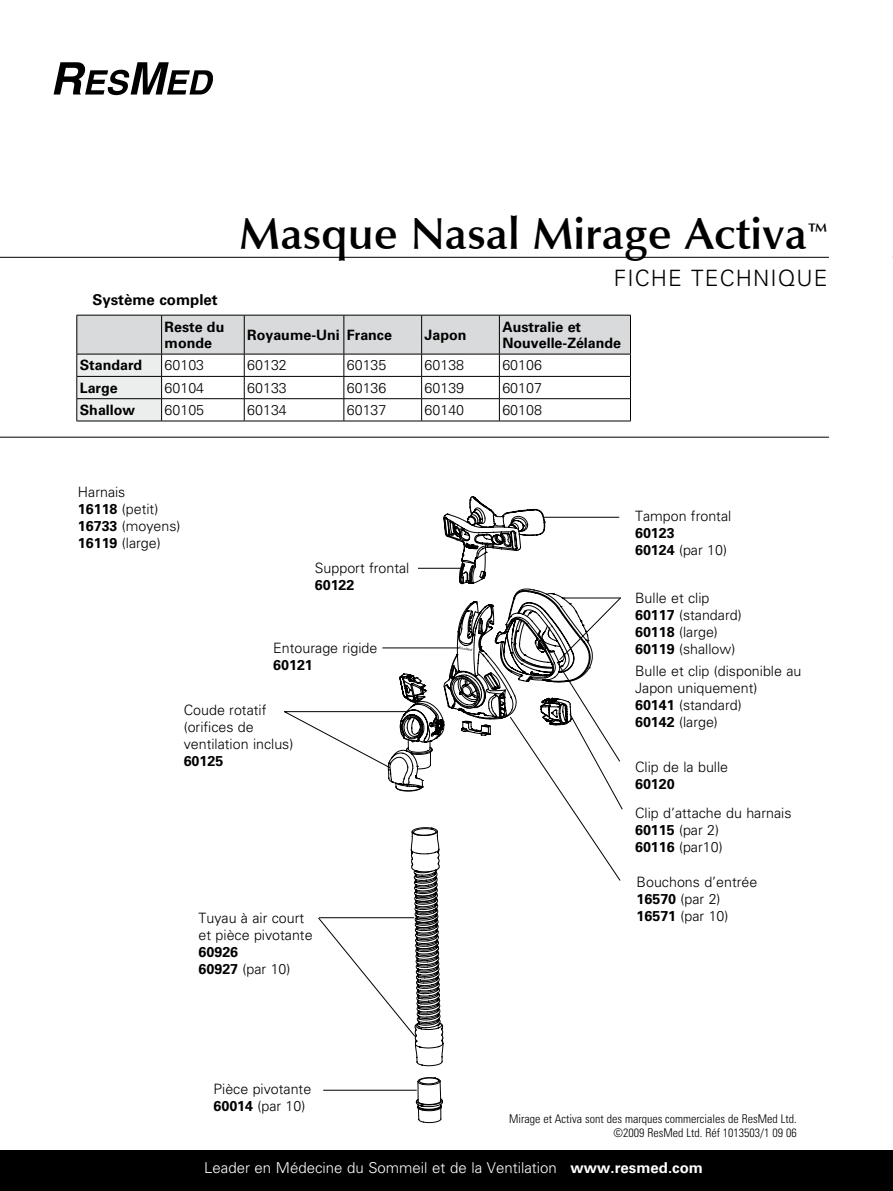
<style>
.page{position:relative;width:893px;height:1191px;background:#fff}
.page>*{position:absolute;margin:0;border:0;box-sizing:border-box;transform-origin:0 0}
.t1{font:600 45px "Optima LT";color:#000}
.t2{font:300 22.5px "Univers LT Std";letter-spacing:.05em;color:#000}
.t3{font:300 15px "Univers LT Std";color:#fff}
.t4{font:700 15px "Univers LT Std";color:#000}
.t5{font:300 14.25px/17.1px "Univers LT Std";color:#000}
.t6{font:700 14.25px/17.1px "Univers LT Std";color:#000}
.t7{font:300 condensed 12px/14.4px "Univers LT Std";color:#000;text-align:right}
.s1{font-weight:700}
.s2{font-weight:300}
</style>
<div class="page">
<div style="left:0;top:1150px;width:893px;height:41px;background:#000"></div>
<hr style="left:0;top:257px;width:829px;height:1px;background:#000">
<hr style="left:0;top:437px;width:829px;height:1px;background:#000">
<svg style="left:77px;top:315px;width:554px;height:106px"></svg>
<hr style="left:77px;top:421px;width:85px;height:1px;background:#000">
<hr style="left:162px;top:421px;width:82px;height:1px;background:#000">
<hr style="left:244px;top:421px;width:100px;height:1px;background:#000">
<hr style="left:344px;top:421px;width:78px;height:1px;background:#000">
<hr style="left:422px;top:421px;width:77px;height:1px;background:#000">
<hr style="left:499px;top:421px;width:132px;height:1px;background:#000">
<svg style="left:54px;top:62px;width:159px;height:33px"></svg>
<svg style="left:284px;top:496px;width:338px;height:626px"></svg>
<h1 class="t1" style="left:240px;top:208px;width:591px">Masque Nasal Mirage Activa<sup>™</sup></h1>
<p class="t4" style="left:92px;top:291px;width:127px">Système complet</p>
<h2 class="t2" style="left:614px;top:265px;width:27px">Fich</h2>
<h2 class="t2" style="left:668px;top:265px;width:161px">e technique</h2>
<p class="t6" style="left:165px;top:318px;width:61px;line-height:16.5px">Reste du monde</p>
<p class="t6" style="left:247px;top:326px;width:146px">Royaume-Uni France</p>
<p class="t6" style="left:425px;top:326px;width:43px">Japon</p>
<p class="t6" style="left:502px;top:318px;width:120px;line-height:16.5px">Australie et<br>Nouvelle-Zélande</p>
<p class="t6" style="left:80px;top:357px;width:64px">Standard</p>
<p class="t5" style="left:165px;top:357px;width:41px">60103</p>
<p class="t5" style="left:247px;top:357px;width:41px">60132</p>
<p class="t5" style="left:347px;top:357px;width:41px">60135</p>
<p class="t5" style="left:425px;top:357px;width:41px">60138</p>
<p class="t5" style="left:502px;top:357px;width:41px">60106</p>
<p class="t6" style="left:80px;top:379px;width:40px">Large</p>
<p class="t5" style="left:165px;top:379px;width:41px">60104</p>
<p class="t5" style="left:247px;top:379px;width:41px">60133</p>
<p class="t5" style="left:347px;top:379px;width:41px">60136</p>
<p class="t5" style="left:425px;top:379px;width:41px">60139</p>
<p class="t5" style="left:502px;top:379px;width:41px">60107</p>
<p class="t6" style="left:80px;top:401px;width:57px">Shallow</p>
<p class="t5" style="left:165px;top:401px;width:41px">60105</p>
<p class="t5" style="left:247px;top:401px;width:41px">60134</p>
<p class="t5" style="left:347px;top:401px;width:41px">60137</p>
<p class="t5" style="left:425px;top:401px;width:41px">60140</p>
<p class="t5" style="left:502px;top:401px;width:41px">60108</p>
<p class="t5" style="left:78px;top:483px;width:104px">Harnais<br><span class="s1">16118</span> (petit)<br><span class="s1">16733</span> (moyens)<br><span class="s1">16119</span> (large)</p>
<p class="t5" style="left:315px;top:559px;width:96px">Support frontal</p>
<p class="t6" style="left:315px;top:576px;width:41px">60122</p>
<p class="t5" style="left:273px;top:639px;width:106px">Entourage rigide</p>
<p class="t6" style="left:273px;top:656px;width:41px">60121</p>
<p class="t5" style="left:184px;top:701px;width:111px">Coude rotatif (orifices de ventilation inclus)</p>
<p class="t6" style="left:184px;top:753px;width:41px">60125</p>
<p class="t5" style="left:199px;top:909px;width:116px">Tuyau à air court et pièce pivotante</p>
<p class="t6" style="left:199px;top:943px;width:93px">60926<br>60927 <span class="s2">(par 10)</span></p>
<p class="t5" style="left:635px;top:507px;width:98px">Tampon frontal</p>
<p class="t6" style="left:635px;top:525px;width:93px">60123<br>60124 <span class="s2">(par 10)</span></p>
<p class="t5" style="left:635px;top:589px;width:108px">Bulle et clip<br><span class="s1">60117</span> (standard)<br><span class="s1">60118</span> (large)<br><span class="s1">60119</span> (shallow)</p>
<p class="t5" style="left:635px;top:662px;width:168px">Bulle et clip (disponible au<br>Japon uniquement)<br><span class="s1">60141</span> (standard)<br><span class="s1">60142</span> (large)</p>
<p class="t5" style="left:635px;top:758px;width:95px">Clip de la bulle</p>
<p class="t6" style="left:635px;top:775px;width:41px">60120</p>
<p class="t5" style="left:635px;top:804px;width:158px">Clip d’attache du harnais<br><span class="s1">60115</span> (par 2)<br><span class="s1">60116</span> (par10)</p>
<p class="t5" style="left:637px;top:873px;width:122px">Bouchons d’entrée<br><span class="s1">16570</span> (par 2)<br><span class="s1">16571</span> (par 10)</p>
<p class="t5" style="left:213px;top:1080px;width:99px">Pièce pivotante<br><span class="s1">60014</span> (par 10)</p>
<p class="t7" style="left:509px;top:1111px;width:289px">Mirage et Activa sont des marques commerciales de ResMed Ltd. ©2009 ResMed Ltd. Réf 1013503/1 09 06</p>
<p class="t3" style="left:204px;top:1158px;width:500px">Leader en M édecine du Sommeil et de la Ventilation <span class="s1">www.resmed.com</span></p>
</div>
